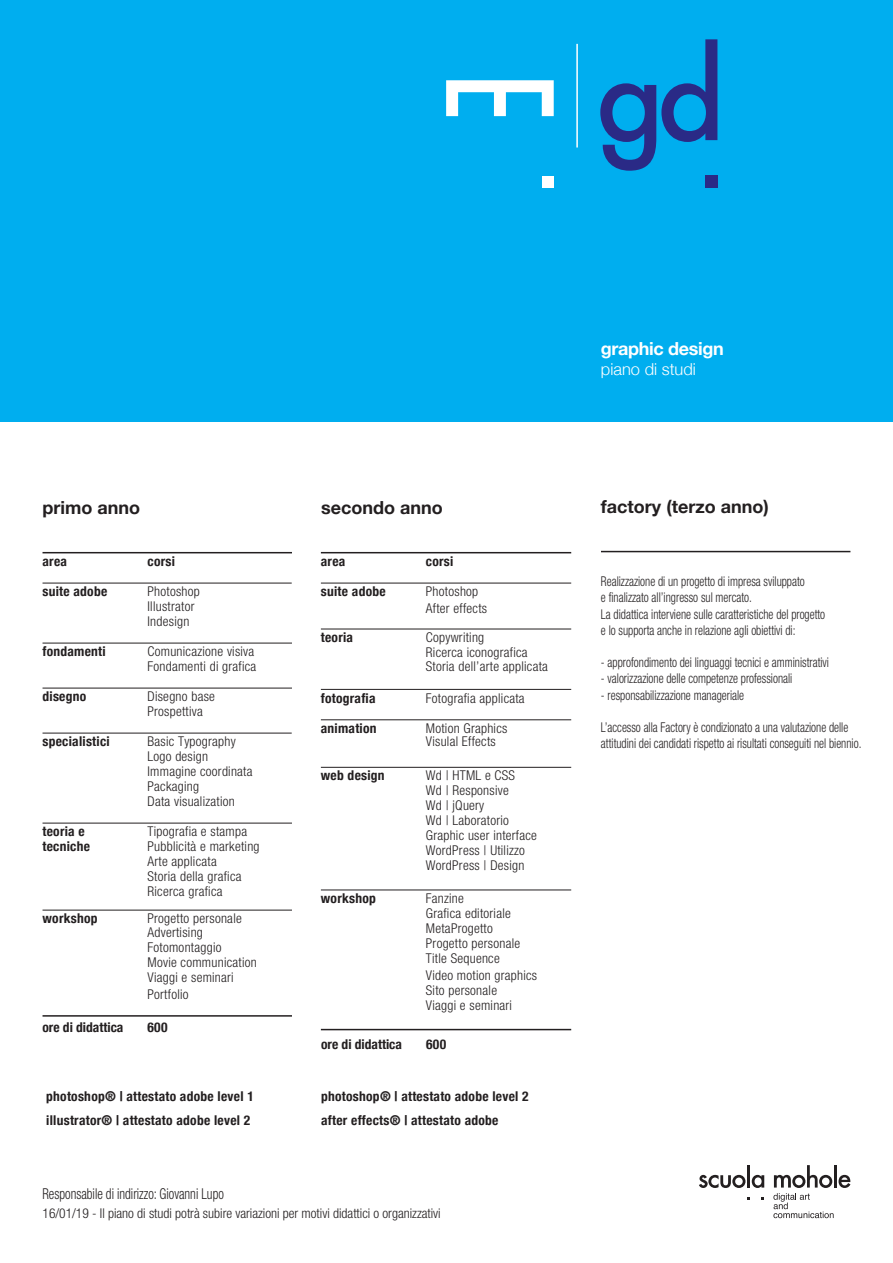
<style>
.page{position:relative;width:893px;height:1263px;background:#fff}
.page>*{position:absolute;margin:0;border:0;box-sizing:border-box;transform-origin:0 0}
.t1{font:700 18px "Helvetica Neue";color:#231f20}
.t2{font:700 18px "Helvetica Neue";letter-spacing:-.02em;color:#fff}
.t3{font:300 16.5px "Helvetica Neue";color:#fff}
.t4{font:300 condensed 15px "Helvetica Neue";color:#231f20;scale:.86 1}
.t5{font:300 condensed 13.5px/15px "Helvetica Neue";letter-spacing:.02em;color:#231f20}
.t6{font:300 condensed 13.5px/16.2px "Helvetica Neue";color:#231f20;scale:.86 1}
.t7{font:700 condensed 13.5px "Helvetica Neue";letter-spacing:.02em;color:#231f20}
.t8{font:300 condensed 13.5px "Helvetica Neue";color:#231f20}
.t9{font:700 condensed 13.5px "Helvetica Neue";color:#231f20}
</style>
<div class="page">
<div style="left:0;top:0;width:893px;height:421px;background:#00aeef"></div>
<hr style="left:43px;top:552px;width:249px;height:1px;background:#231f20">
<hr style="left:43px;top:583px;width:249px;height:1px;background:#231f20">
<hr style="left:43px;top:643px;width:249px;height:1px;background:#231f20">
<hr style="left:43px;top:688px;width:249px;height:1px;background:#231f20">
<hr style="left:43px;top:733px;width:249px;height:1px;background:#231f20">
<hr style="left:43px;top:823px;width:249px;height:1px;background:#231f20">
<hr style="left:43px;top:910px;width:249px;height:1px;background:#231f20">
<hr style="left:43px;top:1015px;width:249px;height:2px;background:#231f20">
<hr style="left:321px;top:552px;width:250px;height:1px;background:#231f20">
<hr style="left:321px;top:583px;width:250px;height:1px;background:#231f20">
<hr style="left:321px;top:629px;width:250px;height:1px;background:#231f20">
<hr style="left:321px;top:689px;width:250px;height:1px;background:#231f20">
<hr style="left:321px;top:767px;width:250px;height:1px;background:#231f20">
<hr style="left:321px;top:889px;width:250px;height:1px;background:#231f20">
<hr style="left:321px;top:1029px;width:250px;height:1px;background:#231f20">
<hr style="left:321px;top:719px;width:250px;height:1px;background:#231f20">
<hr style="left:601px;top:551px;width:249px;height:1px;background:#231f20">
<svg style="left:699px;top:1175px;width:46px;height:13px"></svg>
<hr style="left:747px;top:1165px;width:3px;height:22px;background:#231f20">
<svg style="left:752px;top:1175px;width:12px;height:13px"></svg>
<svg style="left:773px;top:1165px;width:77px;height:53px"></svg>
<div style="left:706px;top:176px;width:12px;height:12px;background:#2a2a86"></div>
<svg style="left:600px;top:39px;width:117px;height:132px"></svg>
<hr style="left:576px;top:44px;width:2px;height:103px;background:#fff">
<svg style="left:446px;top:80px;width:108px;height:36px"></svg>
<div style="left:542px;top:176px;width:12px;height:12px;background:#fff"></div>
<h1 class="t1" style="left:43px;top:494px;width:99px">primo anno</h1>
<h1 class="t1" style="left:321px;top:494px;width:123px">secondo anno</h1>
<p class="t7" style="left:43px;top:550px;width:26px">area</p>
<p class="t7" style="left:148px;top:550px;width:29px">corsi</p>
<p class="t7" style="left:43px;top:580px;width:66px">suite adobe</p>
<p class="t5" style="left:148px;top:584px;width:54px">Photoshop<br>Illustrator<br>Indesign</p>
<p class="t7" style="left:43px;top:640px;width:65px">fondamenti</p>
<p class="t5" style="left:148px;top:644px;width:110px">Comunicazione visiva<br>Fondamenti di grafica</p>
<p class="t7" style="left:43px;top:685px;width:45px">disegno</p>
<p class="t5" style="left:148px;top:689px;width:69px">Disegno base<br>Prospettiva</p>
<p class="t7" style="left:43px;top:730px;width:69px">specialistici</p>
<p class="t5" style="left:148px;top:749px;width:62px">Logo design</p>
<p class="t5" style="left:148px;top:734px;width:90px">Basic Typography</p>
<p class="t5" style="left:148px;top:764px;width:107px">Immagine coordinata<br>Packaging<br>Data visualization</p>
<p class="t7" style="left:43px;top:820px;width:44px">teoria e</p>
<p class="t5" style="left:148px;top:824px;width:101px">Tipografia e stampa</p>
<p class="t7" style="left:43px;top:835px;width:49px">tecniche</p>
<p class="t5" style="left:148px;top:839px;width:114px">Pubblicità e marketing<br>Arte applicata<br>Storia della grafica<br>Ricerca grafica</p>
<p class="t7" style="left:43px;top:907px;width:56px">workshop</p>
<p class="t5" style="left:148px;top:911px;width:111px">Progetto personale<br>Advertising<br>Fotomontaggio<br>Movie communication</p>
<p class="t5" style="left:148px;top:986px;width:43px">Portfolio</p>
<p class="t5" style="left:148px;top:970px;width:88px">Viaggi e seminari</p>
<p class="t9" style="left:43px;top:1016px;width:82px">ore di didattica</p>
<p class="t7" style="left:148px;top:1016px;width:21px">600</p>
<p class="t7" style="left:321px;top:550px;width:26px">area</p>
<p class="t7" style="left:426px;top:550px;width:29px">corsi</p>
<p class="t7" style="left:321px;top:580px;width:66px">suite adobe</p>
<p class="t5" style="left:426px;top:583px;width:63px;line-height:16.5px">Photoshop<br>After effects</p>
<p class="t7" style="left:321px;top:626px;width:34px">teoria</p>
<p class="t5" style="left:426px;top:630px;width:124px;line-height:14.5px">Copywriting<br>Ricerca iconografica<br>Storia dell’arte applicata</p>
<p class="t7" style="left:321px;top:686px;width:56px">fotografia</p>
<p class="t5" style="left:426px;top:690px;width:100px">Fotografia applicata</p>
<p class="t7" style="left:321px;top:717px;width:57px">animation</p>
<p class="t5" style="left:426px;top:721px;width:83px;line-height:13.4px">Motion Graphics<br>Visulal Effects</p>
<p class="t7" style="left:321px;top:764px;width:65px">web design</p>
<p class="t5" style="left:426px;top:768px;width:113px">Wd | HTML e CSS<br>Wd | Responsive<br>Wd | jQuery<br>Wd | Laboratorio<br>Graphic user interface<br>WordPress | Utilizzo<br>WordPress | Design</p>
<p class="t7" style="left:321px;top:887px;width:56px">workshop</p>
<p class="t5" style="left:426px;top:891px;width:96px">Fanzine<br>Grafica editoriale<br>MetaProgetto<br>Progetto personale</p>
<p class="t5" style="left:426px;top:967px;width:113px">Video motion graphics</p>
<p class="t5" style="left:426px;top:951px;width:75px">Title Sequence</p>
<p class="t5" style="left:426px;top:982px;width:88px">Sito personale<br>Viaggi e seminari</p>
<p class="t9" style="left:321px;top:1032px;width:82px">ore di didattica</p>
<p class="t7" style="left:426px;top:1032px;width:21px">600</p>
<p class="t7" style="left:46px;top:1085px;width:209px">photoshop® | attestato adobe level 1</p>
<p class="t7" style="left:321px;top:1085px;width:209px">photoshop® | attestato adobe level 2</p>
<p class="t7" style="left:46px;top:1109px;width:206px">illustrator® | attestato adobe level 2</p>
<p class="t7" style="left:321px;top:1109px;width:179px">after effects® | attestato adobe</p>
<p class="t4" style="left:43px;top:1185px;width:212px">Responsabile di indirizzo: Giovanni Lupo</p>
<p class="t8" style="left:43px;top:1206px;width:400px">16/01/19 - Il piano di studi potrà subire variazioni per motivi didattici o organizzativi</p>
<h1 class="t2" style="left:601px;top:335px;width:124px">graphic design</h1>
<p class="t3" style="left:601px;top:355px;width:97px">piano di studi</p>
<h1 class="t1" style="left:601px;top:492px;width:169px">factory (terzo anno)</h1>
<p class="t6" style="left:601px;top:573px;width:262px">Realizzazione di un progetto di impresa sviluppato<br>e finalizzato all’ingresso sul mercato.<br>La didattica interviene sulle caratteristiche del progetto e lo supporta anche in relazione agli obiettivi di:</p>
<p class="t6" style="left:601px;top:654px;width:267px">- approfondimento dei linguaggi tecnici e amministrativi</p>
<p class="t6" style="left:601px;top:670px;width:224px">- valorizzazione delle competenze professionali</p>
<p class="t6" style="left:601px;top:687px;width:168px">- responsabilizzazione manageriale</p>
<p class="t6" style="left:601px;top:719px;width:304px">L’accesso alla Factory è condizionato a una valutazione delle attitudini dei candidati rispetto ai risultati conseguiti nel biennio.</p>
</div>
